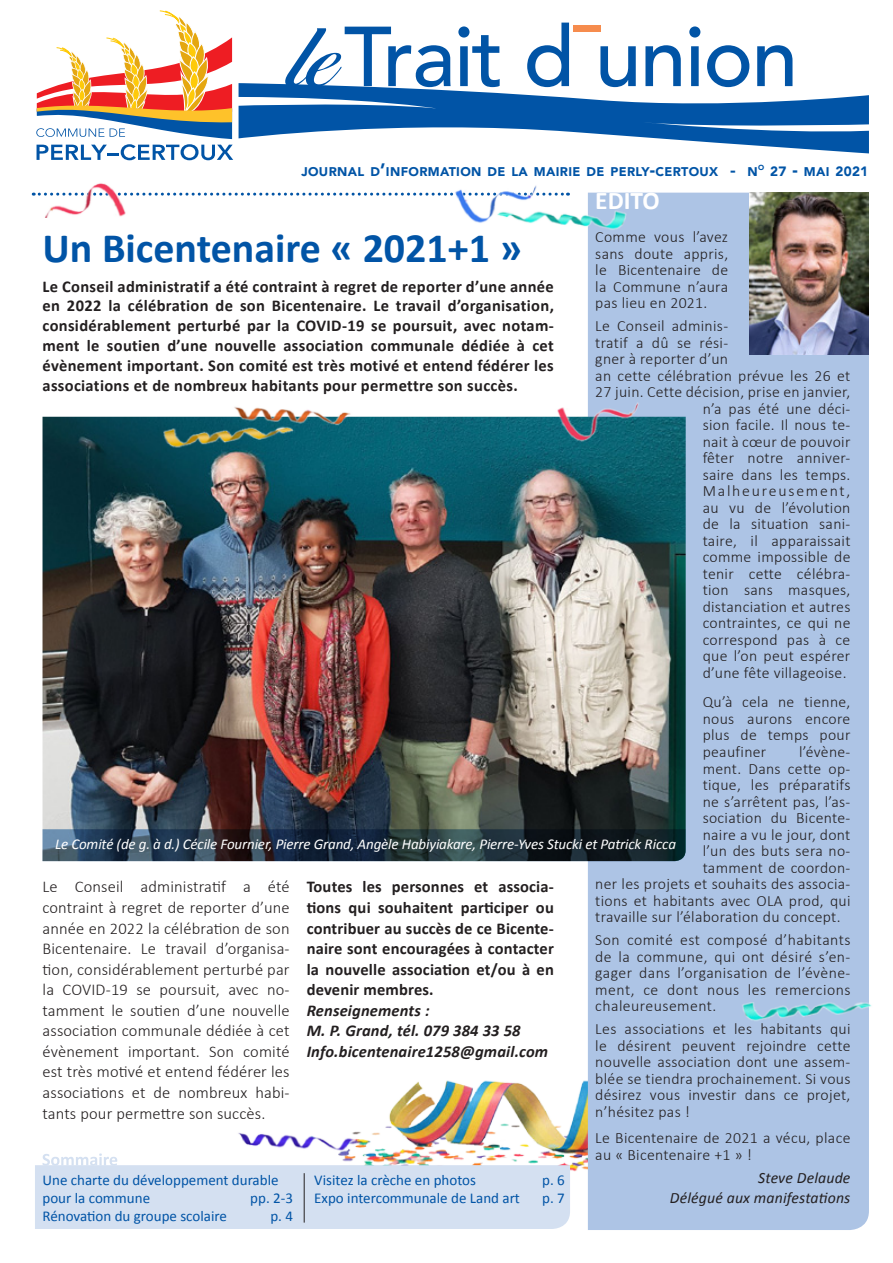
<style>
.page{position:relative;width:893px;height:1263px;background:#fff}
.page>*{position:absolute;margin:0;border:0;box-sizing:border-box;transform-origin:0 0}
.t1{font:500 84px "Avenir";letter-spacing:-.02em;color:#0154a6}
.TITRE_Moyen_bleu{font:700 42px "Calibri";color:#0154a6}
.t2{font:700 25.5px "Calibri";color:#fff}
.txt_redac_noir{font:300 16.5px/20.5px "Calibri";letter-spacing:.01em;color:#231f20;text-align:justify}
.txt_redac_noir_CHAPO{font:700 16.5px/19.8px "Calibri";letter-spacing:.02em;color:#231f20;text-align:justify}
.txt_redac_noir-2{font:700 16.5px/20.5px "Calibri";letter-spacing:.01em;color:#231f20;text-align:justify}
.txt_redac_noir-3{font:italic 700 16.5px/20.5px "Calibri";letter-spacing:.01em;color:#231f20}
.edito{font:300 15.75px/16.5px "Calibri";letter-spacing:.02em;color:#231f20;text-align:justify}
.edito-2{font:italic 15.75px "Calibri";letter-spacing:.01em;color:#231f20}
.edito-3{font:300 15.75px "Calibri";letter-spacing:.115em;color:#231f20}
.t3{font:15px/18px "Calibri";color:#0154a6}
.t4{font:italic 15px "Calibri";letter-spacing:-.01em;color:#fff}
.t5{font:900 12.6px "Avenir";letter-spacing:.03em;color:#0154a6}
.s1{font-family:"Ballantines Scri EFOP";font-size:97.5px}
.s2{font-size:18px}
.s3{font-weight:800;font-size:18px}
.s4{font-size:13.5px}
</style>
<div class="page">
<img style="left:365px;top:1080px;width:223px;height:92px">
<svg style="left:132px;top:193px;width:436px;height:3px"></svg>
<div style="left:588px;top:193px;width:281px;height:1037px;background:#adc4e5"></div>
<svg style="left:36px;top:10px;width:833px;height:150px"></svg>
<div style="left:573px;top:26px;width:28px;height:6px;background:#f68c4d"></div>
<img style="left:749px;top:193px;width:119px;height:161px">
<img style="left:43px;top:417px;width:643px;height:444px">
<svg style="left:43px;top:829px;width:642px;height:32px;background:#21313e"></svg>
<svg style="left:35px;top:1153px;width:535px;height:76px;background:#d8e2f0"></svg>
<hr style="left:304px;top:1173px;width:1px;height:49px;background:#231f20">
<img style="left:551px;top:389px;width:103px;height:57px">
<img style="left:736px;top:991px;width:136px;height:38px">
<img style="left:541px;top:200px;width:91px;height:38px">
<img style="left:234px;top:407px;width:134px;height:31px">
<img style="left:31px;top:183px;width:101px;height:35px">
<img style="left:438px;top:185px;width:103px;height:38px">
<img style="left:157px;top:415px;width:144px;height:40px">
<img style="left:234px;top:1131px;width:131px;height:27px">
<p class="t1" style="left:299px;top:-16px;width:501px"><span class="s1">le</span>Trait d union</p>
<p class="t5" style="left:301px;top:160px;width:568px">JOURNAL D<span class="s2">’</span>INFORMATION DE LA MAIRIE DE PERLY<span class="s2">-</span>CERTOUX <span class="s3">-</span> N<sup>O</sup> <span class="s4">27</span> <span class="s2">-</span> MAI <span class="s4">2021</span></p>
<p class="t2" style="left:595px;top:184px;width:66px">EDITO</p>
<p class="edito" style="left:595px;top:228px;width:134px">Comme vous l’avez sans doute appris, le Bicentenaire de la Commune n’aura pas lieu en 2021.</p>
<p class="edito" style="left:595px;top:317px;width:134px">Le Conseil adminis-</p>
<p class="edito" style="left:595px;top:333px;width:134px">tratif a dû se rési-</p>
<p class="edito" style="left:595px;top:350px;width:134px">gner à reporter d’un</p>
<p class="edito" style="left:595px;top:366px;width:257px">an cette célébration prévue les 26 et</p>
<p class="edito" style="left:595px;top:383px;width:257px">27 juin. Cette décision, prise en janvier,</p>
<p class="edito" style="left:703px;top:399px;width:149px">n’a pas été une déci-</p>
<p class="edito" style="left:703px;top:416px;width:149px">sion facile. Il nous te-</p>
<p class="edito" style="left:703px;top:432px;width:149px">nait à cœur de pouvoir</p>
<p class="edito" style="left:703px;top:449px;width:149px">fêter notre anniver-</p>
<p class="edito" style="left:703px;top:465px;width:149px">saire dans les temps.</p>
<p class="edito-3" style="left:703px;top:481px;width:149px">Malheureusement,</p>
<p class="edito" style="left:703px;top:498px;width:149px">au vu de l’évolution</p>
<p class="edito" style="left:703px;top:515px;width:149px">de la situation sani-</p>
<p class="edito" style="left:703px;top:531px;width:149px">taire, il apparaissait</p>
<p class="edito" style="left:703px;top:548px;width:149px">comme impossible de</p>
<p class="edito" style="left:703px;top:564px;width:149px">tenir cette célébra-</p>
<p class="edito" style="left:703px;top:581px;width:149px">tion sans masques,</p>
<p class="edito" style="left:703px;top:597px;width:149px">distanciation et autres</p>
<p class="edito" style="left:703px;top:614px;width:149px">contraintes, ce qui ne</p>
<p class="edito" style="left:703px;top:630px;width:149px">correspond pas à ce</p>
<p class="edito" style="left:703px;top:647px;width:149px">que l’on peut espérer</p>
<p class="edito" style="left:703px;top:663px;width:145px">d’une fête villageoise.</p>
<p class="edito" style="left:703px;top:693px;width:149px">Qu’à cela ne tienne, nous aurons encore plus de temps pour peaufiner</p>
<p class="TITRE_Moyen_bleu" style="left:43px;top:221px;width:481px">Un Bicentenaire « 2021+1 »</p>
<p class="txt_redac_noir_CHAPO" style="left:43px;top:276px;width:513px">Le Conseil administratif a été contraint à regret de reporter d’une année en 2022 la célébration de son Bicentenaire. Le travail d’organisation, considérablement perturbé par la COVID-19 se poursuit, avec notam&shy;ment le soutien d’une nouvelle association communale dédiée à cet évènement important. Son comité est très motivé et entend fédérer les associations et de nombreux habitants pour permettre son succès.</p>
<p class="edito" style="left:799px;top:743px;width:53px">l’évène-</p>
<p class="edito" style="left:703px;top:759px;width:149px">ment. Dans cette op-</p>
<p class="edito" style="left:703px;top:776px;width:149px">tique, les préparatifs</p>
<p class="edito" style="left:703px;top:792px;width:149px">ne s’arrêtent pas, l’as-</p>
<p class="edito" style="left:703px;top:809px;width:149px">sociation du Bicente-</p>
<p class="edito" style="left:703px;top:825px;width:149px">naire a vu le jour, dont</p>
<p class="edito" style="left:703px;top:842px;width:149px">l’un des buts sera no-</p>
<p class="edito" style="left:703px;top:858px;width:149px">tamment de coordon-</p>
<p class="edito" style="left:595px;top:875px;width:257px">ner les projets et souhaits des associa-</p>
<p class="edito" style="left:595px;top:891px;width:257px">tions et habitants avec OLA prod, qui</p>
<p class="edito" style="left:595px;top:908px;width:247px">travaille sur l’élaboration du concept.</p>
<p class="edito" style="left:595px;top:931px;width:257px">Son comité est composé d’habitants de la commune, qui ont désiré s’en&shy;gager dans l’organisation de l’évène&shy;ment, ce dont nous les remercions chaleureusement.</p>
<p class="edito" style="left:595px;top:1020px;width:257px">Les associations et les habitants qui le désirent peuvent rejoindre cette nouvelle association dont une assem&shy;blée se tiendra prochainement. Si vous désirez vous investir dans ce projet, n’hésitez pas !</p>
<p class="edito" style="left:595px;top:1129px;width:257px">Le Bicentenaire de 2021 a vécu, place au « Bicentenaire +1 » !</p>
<p class="edito-2" style="left:758px;top:1167px;width:94px">Steve Delaude</p>
<p class="edito-2" style="left:670px;top:1186px;width:182px">Délégué aux manifestations</p>
<p class="t4" style="left:55px;top:834px;width:623px">Le Comité (de g. à d.) Cécile Fournier, Pierre Grand, Angèle Habiyiakare, Pierre-Yves Stucki et Patrick Ricca</p>
<p class="txt_redac_noir" style="left:43px;top:876px;width:249px">Le Conseil administratif a été contraint à regret de reporter d’une année en 2022 la célébration de son Bicentenaire. Le travail d’organisa&shy;tion, considérablement perturbé par la COVID-19 se poursuit, avec no&shy;tamment le soutien d’une nouvelle association communale dédiée à cet évènement important. Son comité est très motivé et entend fédérer les associations et de nombreux habi&shy;tants pour permettre son succès.</p>
<p class="txt_redac_noir-2" style="left:307px;top:877px;width:249px">Toutes les personnes et associa&shy;tions qui souhaitent participer ou contribuer au succès de ce Bicente&shy;naire sont encouragées à contacter la nouvelle association et/ou à en devenir membres.</p>
<p class="txt_redac_noir-3" style="left:307px;top:1000px;width:215px">Renseignements :<br>M. P. Grand, tél. 079 384 33 58</p>
<p class="txt_redac_noir-3" style="left:307px;top:1041px;width:243px">Info.bicentenaire1258@gmail.com</p>
<p class="t3" style="left:314px;top:1171px;width:163px">Visitez la crèche en photos</p>
<p class="t3" style="left:542px;top:1171px;width:24px">p. 6</p>
<p class="t3" style="left:314px;top:1189px;width:207px">Expo intercommunale de Land art</p>
<p class="t3" style="left:542px;top:1189px;width:24px">p. 7</p>
<p class="t3" style="left:43px;top:1171px;width:238px">Une charte du développement durable pour la commune</p>
<p class="t3" style="left:250px;top:1189px;width:44px">pp. 2-3</p>
<p class="t3" style="left:43px;top:1207px;width:186px">Rénovation du groupe scolaire</p>
<p class="t3" style="left:270px;top:1207px;width:24px">p. 4</p>
</div>
